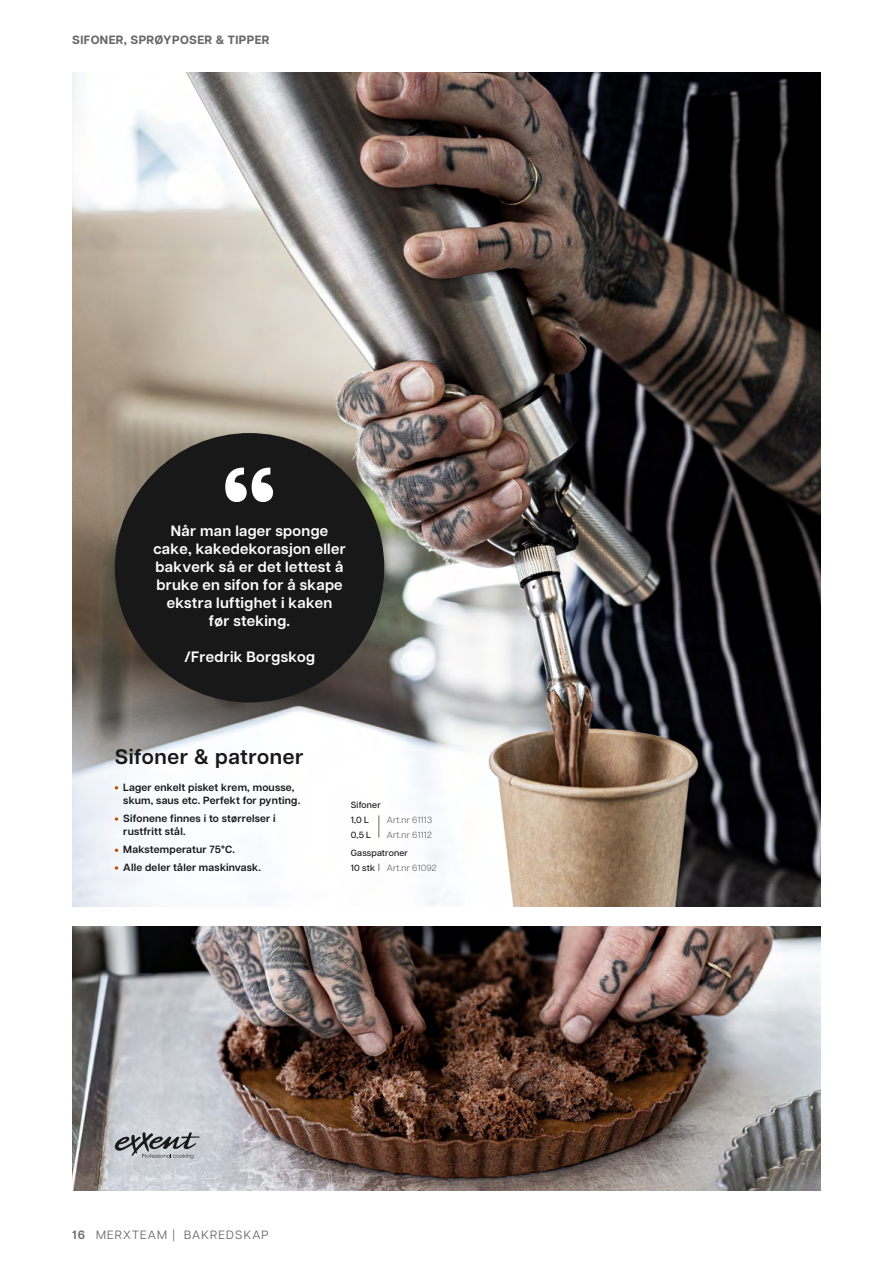
<style>
.page{position:relative;width:893px;height:1263px;background:#fff}
.page>*{position:absolute;margin:0;border:0;box-sizing:border-box;transform-origin:0 0}
.t1{font:600 127.5px "Articulat CF";color:#fff}
.t2{font:600 21px "Articulat CF";letter-spacing:.03em;color:#181818}
.t3{font:600 15px/18px "Articulat CF";letter-spacing:.02em;color:#fff;text-align:center}
.t4{font:700 12px "Articulat CF";letter-spacing:.03em;color:#696868}
.t5{font:12px "Articulat CF";letter-spacing:.1em;color:#696868}
.t6{font:600 10.5px/13.5px "Articulat CF";letter-spacing:.02em;color:#181818}
.t7{font:9px "Articulat CF";letter-spacing:.02em;color:#696868}
.t8{font:500 9px "Articulat CF";letter-spacing:.02em;color:#181818}
.s1{font-weight:600}
</style>
<div class="page">
<img style="left:72px;top:72px;width:749px;height:834px">
<img style="left:72px;top:927px;width:749px;height:264px">
<hr style="left:892px;top:72px;width:1px;height:549px;background:#000">
<svg style="left:115px;top:1132px;width:85px;height:27px;background:#9c9fa3"></svg>
<div style="left:115px;top:433px;width:269px;height:269px;background:#181818;border-radius:50%"></div>
<svg style="left:379px;top:815px;width:1px;height:22px"></svg>
<svg style="left:115px;top:817px;width:3px;height:4px"></svg>
<svg style="left:115px;top:848px;width:3px;height:4px"></svg>
<svg style="left:115px;top:866px;width:3px;height:4px"></svg>
<p class="t4" style="left:72px;top:31px;width:199px">SIFONER, SPRØYPOSER &amp; TIPPER</p>
<h1 class="t1" style="left:221px;top:420px;width:58px">“</h1>
<h3 class="t3" style="left:153px;top:521px;width:194px">Når man lager sponge cake, kakedekorasjon eller bakverk så er det lettest å bruke en sifon for å skape ekstra luftighet i kaken<br>før steking.</h3>
<h3 class="t3" style="left:184px;top:647px;width:133px">/Fredrik Borgskog</h3>
<h2 class="t2" style="left:115px;top:741px;width:190px">Sifoner &amp; patroner</h2>
<p class="t6" style="left:123px;top:780px;width:178px;text-indent:-9px">• Lager enkelt pisket krem, mousse, skum, saus etc. Perfekt for pynting.</p>
<p class="t6" style="left:123px;top:811px;width:154px;text-indent:-9px">• Sifonene finnes i to størrelser i rustfritt stål.</p>
<p class="t6" style="left:115px;top:842px;width:122px">• Makstemperatur 75°C.</p>
<p class="t6" style="left:115px;top:860px;width:148px">• Alle deler tåler maskinvask.</p>
<p class="t8" style="left:351px;top:798px;width:31px">Sifoner</p>
<p class="t8" style="left:351px;top:813px;width:20px">1,0 L</p>
<p class="t7" style="left:387px;top:813px;width:47px">Art.nr 61113</p>
<p class="t8" style="left:351px;top:828px;width:22px">0,5 L</p>
<p class="t7" style="left:387px;top:828px;width:47px">Art.nr 61112</p>
<p class="t8" style="left:351px;top:861px;width:26px">10 stk</p>
<p class="t7" style="left:387px;top:861px;width:51px">Art.nr 61092</p>
<p class="t8" style="left:351px;top:847px;width:59px">Gasspatroner</p>
<p class="t5" style="left:72px;top:1226px;width:198px"><span class="s1">16</span> MERXTEAM | BAKREDSKAP</p>
</div>
